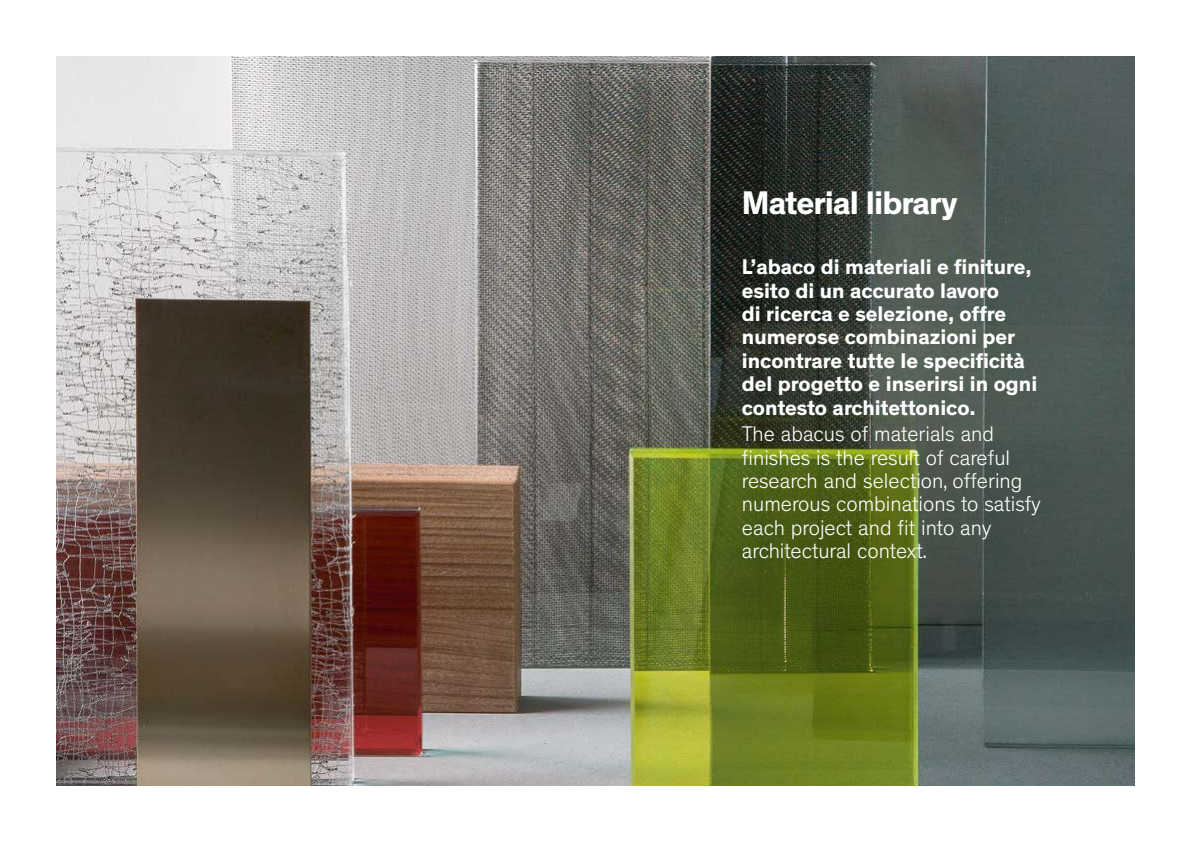
<style>
.page{position:relative;width:1191px;height:842px;background:#fff}
.page>*{position:absolute;margin:0;border:0;box-sizing:border-box;transform-origin:0 0}
.t1{font:700 33.3px "Theinhardt";letter-spacing:-.025em;color:#fff}
.t2{font:700 21.6px/23.4px "Theinhardt";color:#fff}
.t3{font:300 21.6px/23.4px "Theinhardt";color:#fff}
</style>
<div class="page">
<img style="left:57px;top:57px;width:1077px;height:728px">
<h1 class="t1" style="left:742px;top:182px;width:217px">Material library</h1>
<p class="t2" style="left:742px;top:256px;width:297px">L’abaco di materiali e finiture, esito di un accurato lavoro<br>di ricerca e selezione, offre numerose combinazioni per incontrare tutte le specificità del progetto e inserirsi in ogni contesto architettonico.</p>
<p class="t3" style="left:742px;top:423px;width:300px">The abacus of materials and finishes is the result of careful research and selection, offering numerous combinations to satisfy each project and fit into any architectural context.</p>
</div>
